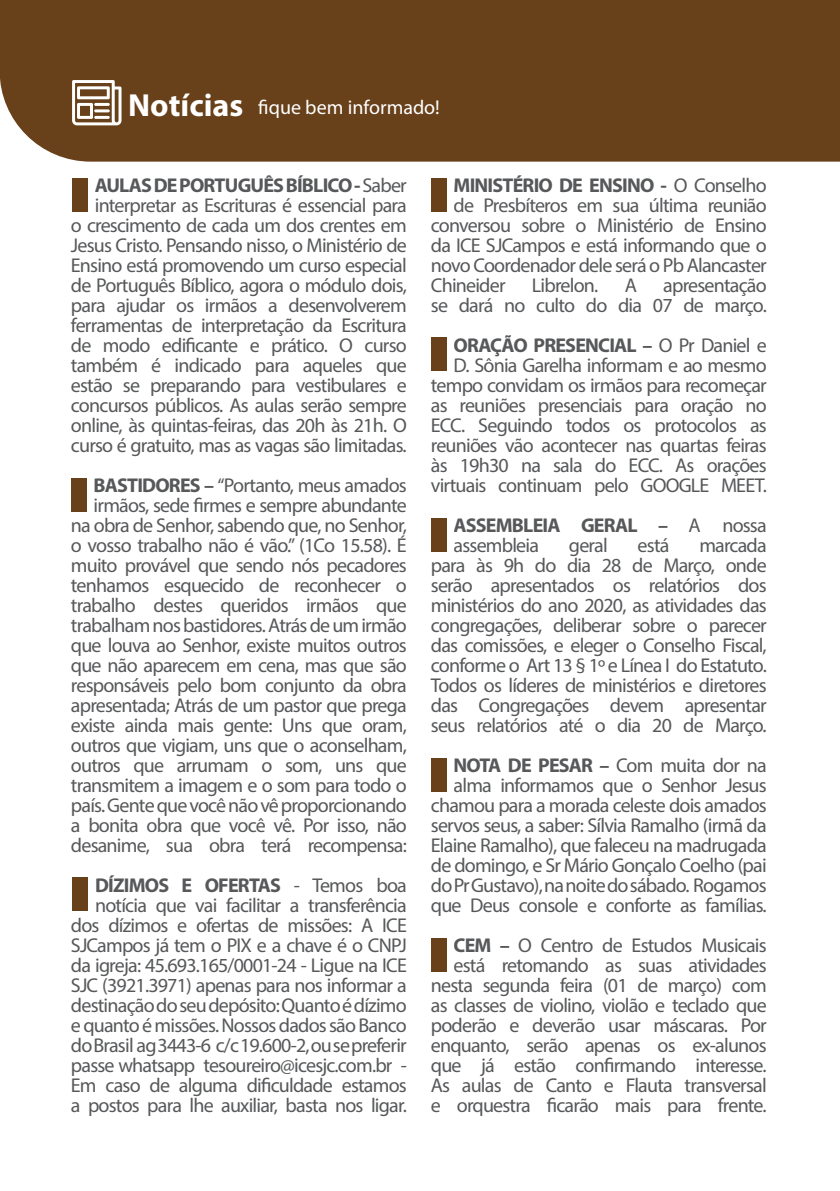
<style>
.page{position:relative;width:840px;height:1191px;background:#fff}
.page>*{position:absolute;margin:0;border:0;box-sizing:border-box;transform-origin:0 0}
.t1{font:700 32px "Myriad Pro";color:#fff}
.t2{font:20px/20px "Myriad Pro";letter-spacing:-.04em;color:#57585a;text-align:right}
.t3{font:700 20px/20px "Myriad Pro";letter-spacing:-.04em;color:#57585a}
.t4{font:20px "Myriad Pro";color:#fff}
.s1{font-weight:700}
.s2{font-weight:400}
</style>
<div class="page">
<div style="left:0;top:0;width:839px;height:162px;background:#68401a"></div>
<svg style="left:72px;top:80px;width:49px;height:45px"></svg>
<hr style="left:94px;top:103px;width:16px;height:3px;background:#fff">
<hr style="left:94px;top:116px;width:16px;height:3px;background:#fff">
<hr style="left:94px;top:109px;width:16px;height:3px;background:#fff">
<div style="left:72px;top:178px;width:16px;height:34px;background:#68401a"></div>
<div style="left:72px;top:877px;width:16px;height:34px;background:#68401a"></div>
<div style="left:430px;top:938px;width:16px;height:33px;background:#68401a"></div>
<div style="left:430px;top:178px;width:16px;height:34px;background:#68401a"></div>
<div style="left:430px;top:518px;width:16px;height:33px;background:#68401a"></div>
<div style="left:430px;top:337px;width:16px;height:34px;background:#68401a"></div>
<div style="left:71px;top:478px;width:16px;height:33px;background:#68401a"></div>
<div style="left:430px;top:758px;width:16px;height:34px;background:#68401a"></div>
<p class="t1" style="left:128px;top:84px;width:116px">Notícias</p>
<p class="t4" style="left:258px;top:95px;width:183px">fique bem informado!</p>
<p class="t2" style="left:71px;top:175px;width:337px"><span class="s1">AULAS DE PORTUGUÊS BÍBLICO -</span> Saber interpretar as Escrituras é essencial para<br>o crescimento de cada um dos crentes em Jesus Cristo. Pensando nisso, o Ministério de Ensino está promovendo um curso especial de Português Bíblico, agora o módulo dois, para ajudar os irmãos a desenvolverem ferramentas de interpretação da Escritura de modo edificante e prático. O curso também é indicado para aqueles que estão se preparando para vestibulares e concursos públicos. As aulas serão sempre online, às quintas-feiras, das 20h às 21h. O curso é gratuito, mas as vagas são limitadas.</p>
<p class="t2" style="left:71px;top:475px;width:337px"><span class="s1">BASTIDORES –</span> “Portanto, meus amados irmãos, sede firmes e sempre abundante na obra de Senhor, sabendo que, no Senhor, o vosso trabalho não é vão.” (1Co 15.58). É muito provável que sendo nós pecadores tenhamos esquecido de reconhecer o trabalho destes queridos irmãos que trabalham nos bastidores. Atrás de um irmão que louva ao Senhor, existe muitos outros que não aparecem em cena, mas que são responsáveis pelo bom conjunto da obra apresentada; Atrás de um pastor que prega existe ainda mais gente: Uns que oram, outros que vigiam, uns que o aconselham, outros que arrumam o som, uns que transmitem a imagem e o som para todo o país. Gente que você não vê proporcionando a bonita obra que você vê. Por isso, não desanime, sua obra terá recompensa:</p>
<p class="t2" style="left:71px;top:875px;width:337px"><span class="s1">DÍZIMOS E OFERTAS</span> - Temos boa notícia que vai facilitar a transferência dos dízimos e ofertas de missões: A ICE SJCampos já tem o PIX e a chave é o CNPJ da igreja: 45.693.165/0001-24 - Ligue na ICE SJC (3921.3971) apenas para nos informar a destinação do seu depósito: Quanto é dízimo e quanto é missões. Nossos dados são Banco do Brasil ag 3443-6 c/c 19.600-2, ou se preferir passe whatsapp tesoureiro@icesjc.com.br - Em caso de alguma dificuldade estamos a postos para lhe auxiliar, basta nos ligar.</p>
<p class="t3" style="left:453px;top:174px;width:314px">MINISTÉRIO DE ENSINO - <span class="s2">O Conselho</span></p>
<p class="t2" style="left:453px;top:195px;width:314px">de Presbíteros em sua última reunião</p>
<p class="t2" style="left:430px;top:215px;width:337px">conversou sobre o Ministério de Ensino</p>
<p class="t2" style="left:430px;top:235px;width:337px">da ICE SJCampos e está informando que o</p>
<p class="t2" style="left:430px;top:255px;width:337px">novo Coordenador dele será o Pb Alancaster</p>
<p class="t2" style="left:430px;top:275px;width:76px">Chineider</p>
<p class="t2" style="left:531px;top:275px;width:68px">Librelon.</p>
<p class="t2" style="left:624px;top:275px;width:14px">A</p>
<p class="t2" style="left:430px;top:275px;width:337px">apresentação<br>se dará no culto do dia 07 de março.</p>
<p class="t2" style="left:430px;top:335px;width:337px"><span class="s1">ORAÇÃO PRESENCIAL –</span> O Pr Daniel e<br>D. Sônia Garelha informam e ao mesmo tempo convidam os irmãos para recomeçar as reuniões presenciais para oração no ECC. Seguindo todos os protocolos as reuniões vão acontecer nas quartas feiras às 19h30 na sala do ECC. As orações virtuais continuam pelo GOOGLE MEET.</p>
<p class="t3" style="left:453px;top:514px;width:314px">ASSEMBLEIA GERAL – <span class="s2">A nossa assembleia</span></p>
<p class="t2" style="left:430px;top:535px;width:337px;text-align:justify;text-indent:268px">marcada para às 9h do dia 28 de Março, onde serão apresentados os relatórios dos ministérios do ano 2020, as atividades das congregações, deliberar sobre o parecer das comissões, e eleger o Conselho Fiscal, conforme o Art 13 § 1º e Línea I do Estatuto.<br>Todos os líderes de ministérios e diretores das Congregações devem apresentar seus relatórios até o dia 20 de Março.</p>
<p class="t2" style="left:430px;top:755px;width:337px"><span class="s1">NOTA DE PESAR –</span> Com muita dor na alma informamos que o Senhor Jesus chamou para a morada celeste dois amados servos seus, a saber: Sílvia Ramalho (irmã da Elaine Ramalho), que faleceu na madrugada de domingo, e Sr Mário Gonçalo Coelho (pai do Pr Gustavo), na noite do sábado. Rogamos que Deus console e conforte as famílias.</p>
<p class="t2" style="left:430px;top:935px;width:337px"><span class="s1">CEM –</span> O Centro de Estudos Musicais está retomando as suas atividades nesta segunda feira (01 de março) com as classes de violino, violão e teclado que poderão e deverão usar máscaras. Por enquanto, serão apenas os ex-alunos que já estão confirmando interesse.<br>As aulas de Canto e Flauta transversal e orquestra ficarão mais para frente.</p>
<p class="t2" style="left:568px;top:535px;width:40px">geral</p>
<p class="t2" style="left:637px;top:535px;width:33px">está</p>
</div>
